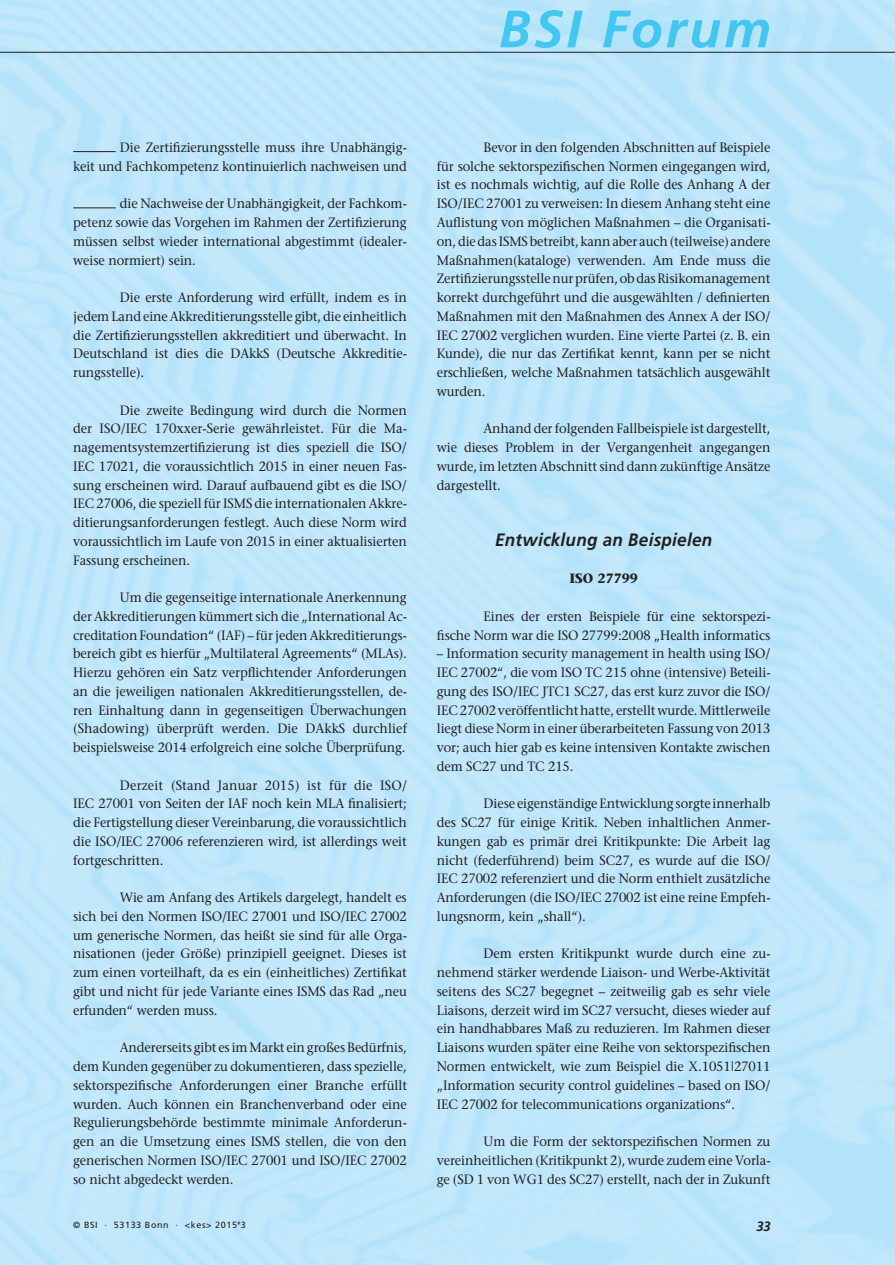
<style>
.page{position:relative;width:895px;height:1265px;background:#fff}
.page>*{position:absolute;margin:0;border:0;box-sizing:border-box;transform-origin:0 0}
.t1{font:italic 700 52.5px "Frutiger";letter-spacing:.055em;color:#40c7f4}
.t2{font:italic 700 18px "Frutiger";letter-spacing:.015em;color:#231f20;scale:.95 1}
.t3{font:13.5px/18.8px "Stone Serif";letter-spacing:-.01em;color:#231f20;text-align:justify;scale:.95 1}
.t4{font:700 13.5px "Stone Serif";color:#231f20;scale:.95 1}
.t5{font:italic 700 13.5px "Frutiger";color:#231f20;scale:.95 1}
.t6{font:9px "Frutiger";letter-spacing:.065em;color:#231f20}
</style>
<div class="page">
<hr style="left:0;top:52px;width:895px;height:1px;background:#231f20">
<hr style="left:73px;top:151px;width:43px;height:1px;background:#231f20">
<hr style="left:73px;top:207px;width:43px;height:1px;background:#231f20">
<h1 class="t1" style="left:499px;top:-2px;width:273px">BSI Forum</h1>
<p class="t3" style="left:73px;top:138px;width:353px;text-align:right">Die Zertifizierungsstelle muss ihre Unabhängig-<br>keit und Fachkompetenz kontinuierlich nachweisen und</p>
<p class="t3" style="left:73px;top:194px;width:353px;text-indent:47px">die Nachweise der Unabhängigkeit, der Fachkom&shy;petenz sowie das Vorgehen im Rahmen der Zertifizierung müssen selbst wieder international abgestimmt (idealer&shy;weise normiert) sein.</p>
<p class="t3" style="left:73px;top:288px;width:353px;text-indent:47px">Die erste Anforderung wird erfüllt, indem es in jedem Land eine Akkreditierungsstelle gibt, die einheitlich die Zertifizierungsstellen akkreditiert und überwacht. In Deutschland ist dies die DAkkS (Deutsche Akkreditie&shy;rungsstelle).</p>
<p class="t3" style="left:73px;top:400px;width:353px;text-indent:47px">Die zweite Bedingung wird durch die Normen der ISO/IEC 170xxer-Serie gewährleistet. Für die Ma&shy;nagementsystemzertifizierung ist dies speziell die ISO/ IEC 17021, die voraussichtlich 2015 in einer neuen Fas&shy;sung erscheinen wird. Darauf aufbauend gibt es die ISO/ IEC 27006, die speziell für ISMS die internationalen Akkre&shy;ditierungsanforderungen festlegt. Auch diese Norm wird voraussichtlich im Laufe von 2015 in einer aktualisierten Fassung erscheinen.</p>
<p class="t3" style="left:73px;top:588px;width:353px;text-indent:47px">Um die gegenseitige internationale Anerkennung der Akkreditierungen kümmert sich die „International Ac&shy;creditation Foundation“ (IAF) – für jeden Akkreditierungs&shy;bereich gibt es hierfür „Multilateral Agreements“ (MLAs).<br>Hierzu gehören ein Satz verpflichtender Anforderungen an die jeweiligen nationalen Akkreditierungsstellen, de&shy;ren Einhaltung dann in gegenseitigen Überwachungen (Shadowing) überprüft werden. Die DAkkS durchlief beispielsweise 2014 erfolgreich eine solche Überprüfung.</p>
<p class="t3" style="left:73px;top:775px;width:353px;text-indent:47px">Derzeit (Stand Januar 2015) ist für die ISO/ IEC 27001 von Seiten der IAF noch kein MLA finalisiert; die Fertigstellung dieser Vereinbarung, die voraussichtlich die ISO/IEC 27006 referenzieren wird, ist allerdings weit fortgeschritten.</p>
<p class="t3" style="left:73px;top:888px;width:353px;text-indent:47px">Wie am Anfang des Artikels dargelegt, handelt es sich bei den Normen ISO/IEC 27001 und ISO/IEC 27002 um generische Normen, das heißt sie sind für alle Orga&shy;nisationen (jeder Größe) prinzipiell geeignet. Dieses ist zum einen vorteilhaft, da es ein (einheitliches) Zertifikat gibt und nicht für jede Variante eines ISMS das Rad „neu erfunden“ werden muss.</p>
<p class="t3" style="left:73px;top:1038px;width:353px;text-indent:47px">Andererseits gibt es im Markt ein großes Bedürfnis, dem Kunden gegenüber zu dokumentieren, dass spezielle, sektorspezifische Anforderungen einer Branche erfüllt wurden. Auch können ein Branchenverband oder eine Regulierungsbehörde bestimmte minimale Anforderun&shy;gen an die Umsetzung eines ISMS stellen, die von den generischen Normen ISO/IEC 27001 und ISO/IEC 27002 so nicht abgedeckt werden.</p>
<p class="t3" style="left:437px;top:138px;width:353px;text-indent:47px">Bevor in den folgenden Abschnitten auf Beispiele für solche sektorspezifischen Normen eingegangen wird, ist es nochmals wichtig, auf die Rolle des Anhang A der ISO/IEC 27001 zu verweisen: In diesem Anhang steht eine Auflistung von möglichen Maßnahmen – die Organisati&shy;on, die das ISMS betreibt, kann aber auch (teilweise) andere Maßnahmen(kataloge) verwenden. Am Ende muss die Zertifizierungsstelle nur prüfen, ob das Risikomanagement korrekt durchgeführt und die ausgewählten / definierten Maßnahmen mit den Maßnahmen des Annex A der ISO/ IEC 27002 verglichen wurden. Eine vierte Partei (z. B. ein Kunde), die nur das Zertifikat kennt, kann per se nicht erschließen, welche Maßnahmen tatsächlich ausgewählt wurden.</p>
<p class="t3" style="left:437px;top:419px;width:353px;text-indent:47px">Anhand der folgenden Fallbeispiele ist dargestellt, wie dieses Problem in der Vergangenheit angegangen wurde, im letzten Abschnitt sind dann zukünftige Ansätze dargestellt.</p>
<h2 class="t2" style="left:495px;top:529px;width:230px">Entwicklung an Beispielen</h2>
<p class="t4" style="left:569px;top:570px;width:74px">ISO 27799</p>
<p class="t3" style="left:437px;top:607px;width:353px;text-align:right">Eines der ersten Beispiele für eine sektorspezi-<br>fische Norm war die ISO 27799:2008 „Health informatics</p>
<p class="t3" style="left:437px;top:644px;width:353px">– Information security management in health using ISO/ IEC 27002“, die vom ISO TC 215 ohne (intensive) Beteili&shy;gung des ISO/IEC JTC1 SC27, das erst kurz zuvor die ISO/ IEC27002 veröffentlicht hatte, erstellt wurde. Mittlerweile liegt diese Norm in einer überarbeiteten Fassung von 2013 vor; auch hier gab es keine intensiven Kontakte zwischen dem SC27 und TC 215.</p>
<p class="t3" style="left:437px;top:794px;width:353px;text-indent:47px">Diese eigenständige Entwicklung sorgte innerhalb des SC27 für einige Kritik. Neben inhaltlichen Anmer&shy;kungen gab es primär drei Kritikpunkte: Die Arbeit lag nicht (federführend) beim SC27, es wurde auf die ISO/ IEC 27002 referenziert und die Norm enthielt zusätzliche Anforderungen (die ISO/IEC 27002 ist eine reine Empfeh&shy;lungsnorm, kein „shall“).</p>
<p class="t3" style="left:437px;top:944px;width:353px;text-indent:47px">Dem ersten Kritikpunkt wurde durch eine zu&shy;nehmend stärker werdende Liaison- und Werbe-Aktivität seitens des SC27 begegnet – zeitweilig gab es sehr viele Liaisons, derzeit wird im SC27 versucht, dieses wieder auf ein handhabbares Maß zu reduzieren. Im Rahmen dieser Liaisons wurden später eine Reihe von sektorspezifischen Normen entwickelt, wie zum Beispiel die X.1051|27011 „Information security control guidelines – based on ISO/ IEC 27002 for telecommunications organizations“.</p>
<p class="t3" style="left:437px;top:1132px;width:353px;text-indent:47px">Um die Form der sektorspezifischen Normen zu vereinheitlichen (Kritikpunkt 2), wurde zudem eine Vorla&shy;ge (SD 1 von WG1 des SC27) erstellt, nach der in Zukunft</p>
<p class="t6" style="left:73px;top:1219px;width:174px">© BSI · 53133 Bonn · &lt;kes&gt; 2015<sup>#</sup>3</p>
<p class="t5" style="left:756px;top:1218px;width:17px">33</p>
</div>
